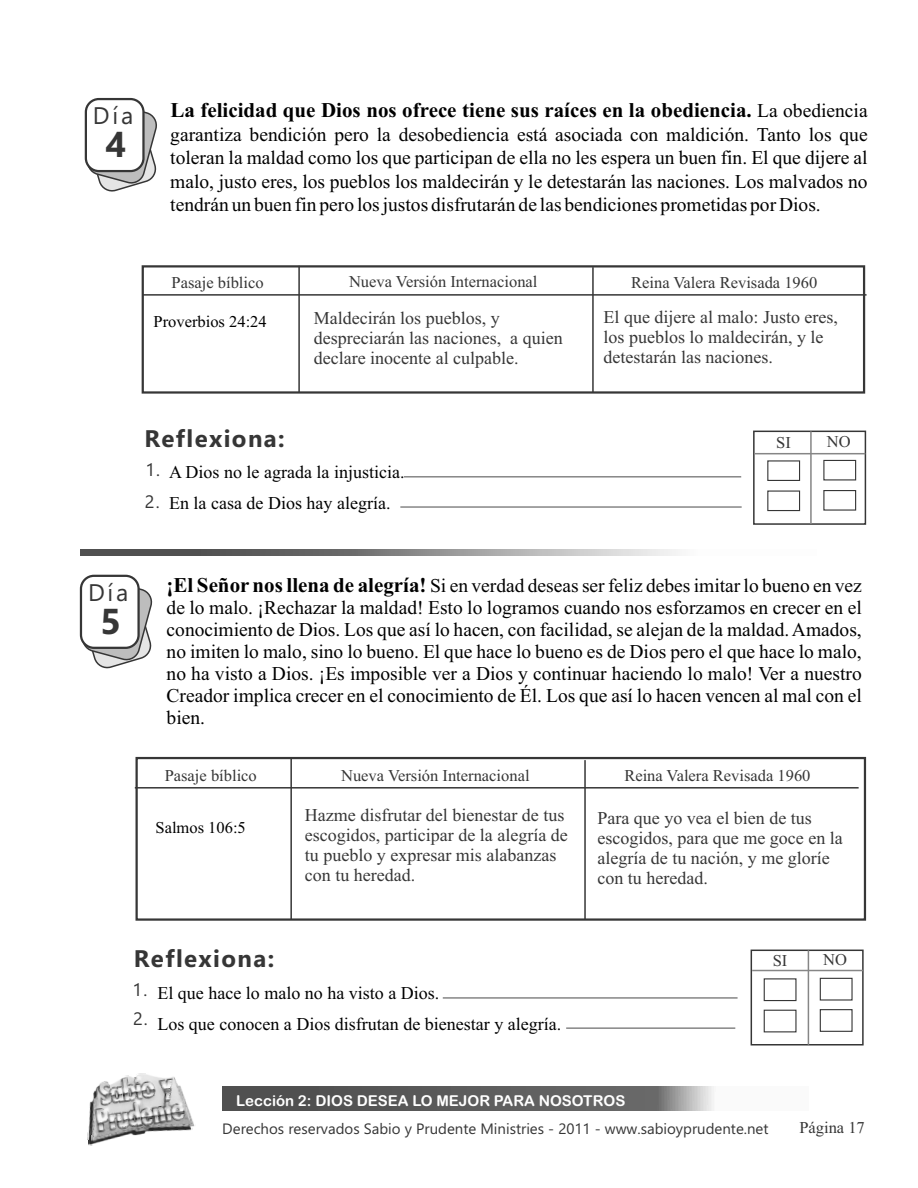
<style>
.page{position:relative;width:918px;height:1188px;background:#fff}
.page>*{position:absolute;margin:0;border:0;box-sizing:border-box;transform-origin:0 0}
.t1{font:700 36px "Ebrima";color:#363636}
.t2{font:700 24px "Ebrima";letter-spacing:.06em;color:#363636}
.t3{font:24px "Ebrima";letter-spacing:.115em;color:#363636}
.t4{font:700 21px "Times New Roman";color:#000}
.t5{font:19.5px/22px "Times New Roman";color:#000;text-align:justify}
.t6{font:18px/20px "Times New Roman";color:#363636}
.t7{font:18px/30.9px "Times New Roman";color:#000}
.t8{font:18px/31.8px "Ebrima";color:#363636}
.t9{font:16.5px "Times New Roman";color:#363636}
.t10{font:16.5px "Times New Roman";color:#000}
.t11{font:15px "Ebrima";color:#363636}
.t12{font:15px "Arial Rounded MT Bold";color:#fff}
.s1{font-weight:400;font-size:19.5px}
.s2{font-weight:700;font-size:21px}
</style>
<div class="page">
<div style="left:136px;top:757px;width:730px;height:164px;border:2px solid #363636"></div>
<hr style="left:135px;top:787px;width:724px;height:2px;background:#363636">
<hr style="left:290px;top:759px;width:2px;height:161px;background:#363636">
<hr style="left:584px;top:760px;width:2px;height:160px;background:#363636">
<div style="left:142px;top:265px;width:723px;height:129px;border:2px solid #363636"></div>
<svg style="left:84px;top:104px;width:73px;height:88px"></svg>
<div style="left:85px;top:98px;width:60px;height:74px;background:#fff;border:2px solid #363636;border-radius:13px"></div>
<hr style="left:143px;top:294px;width:724px;height:2px;background:#363636">
<hr style="left:298px;top:266px;width:2px;height:126px;background:#363636">
<hr style="left:592px;top:267px;width:2px;height:125px;background:#363636">
<svg style="left:79px;top:581px;width:74px;height:88px"></svg>
<div style="left:80px;top:575px;width:60px;height:74px;background:#fff;border:2px solid #363636;border-radius:13px"></div>
<svg style="left:80px;top:550px;width:598px;height:5px;background:#898989"></svg>
<hr style="left:443px;top:997px;width:295px;height:2px;background:#868686">
<hr style="left:566px;top:1027px;width:169px;height:2px;background:#868686">
<svg style="left:819px;top:977px;width:34px;height:24px"></svg>
<svg style="left:819px;top:1009px;width:34px;height:23px"></svg>
<div style="left:751px;top:950px;width:113px;height:96px;border:2px solid #363636"></div>
<svg style="left:763px;top:978px;width:34px;height:24px"></svg>
<svg style="left:763px;top:1009px;width:34px;height:24px"></svg>
<hr style="left:752px;top:970px;width:111px;height:1px;background:#868686">
<hr style="left:808px;top:950px;width:1px;height:95px;background:#868686">
<hr style="left:404px;top:476px;width:337px;height:2px;background:#868686">
<hr style="left:400px;top:506px;width:342px;height:2px;background:#868686">
<svg style="left:823px;top:459px;width:34px;height:22px"></svg>
<svg style="left:823px;top:490px;width:34px;height:21px"></svg>
<div style="left:753px;top:431px;width:113px;height:94px;border:2px solid #363636"></div>
<svg style="left:767px;top:460px;width:34px;height:21px"></svg>
<svg style="left:767px;top:490px;width:34px;height:22px"></svg>
<hr style="left:755px;top:453px;width:110px;height:1px;background:#868686">
<hr style="left:810px;top:431px;width:2px;height:93px;background:#868686">
<svg style="left:223px;top:1086px;width:491px;height:25px;background:#646464"></svg>
<img style="left:87px;top:1073px;width:108px;height:69px">
<p class="t3" style="left:93px;top:107px;width:42px">Día</p>
<h1 class="t1" style="left:105px;top:130px;width:22px">4</h1>
<p class="t4" style="left:170px;top:103px;width:699px">La felicidad que Dios nos ofrece tiene sus raíces en la obediencia. <span class="s1">La obediencia</span></p>
<p class="t5" style="left:170px;top:125px;width:699px;line-height:23.2px">garantiza bendición pero la desobediencia está asociada con maldición. Tanto los que toleran la maldad como los que participan de ella no les espera un buen fin. El que dijere al malo, justo eres, los pueblos los maldecirán y le detestarán las naciones. Los malvados no tendrán un buen fin pero los justos disfrutarán de las bendiciones prometidas por Dios.</p>
<p class="t9" style="left:172px;top:277px;width:94px">Pasaje bíblico</p>
<p class="t9" style="left:349px;top:276px;width:190px">Nueva Versión Internacional</p>
<p class="t9" style="left:631px;top:277px;width:188px">Reina Valera Revisada 1960</p>
<p class="t10" style="left:154px;top:316px;width:115px">Proverbios 24:24</p>
<p class="t6" style="left:314px;top:309px;width:250px">Maldecirán los pueblos, y despreciarán las naciones, a quien declare inocente al culpable.</p>
<p class="t6" style="left:604px;top:309px;width:236px">El que dijere al malo: Justo eres, los pueblos lo maldecirán, y le detestarán las naciones.</p>
<p class="t2" style="left:144px;top:429px;width:142px">Reflexiona:</p>
<p class="t8" style="left:145px;top:455px;width:17px">1.<br>2.</p>
<p class="t7" style="left:169px;top:458px;width:237px">A Dios no le agrada la injusticia.<br>En la casa de Dios hay alegría.</p>
<p class="t9" style="left:776px;top:437px;width:16px">SI</p>
<p class="t9" style="left:827px;top:436px;width:25px">NO</p>
<p class="t3" style="left:88px;top:584px;width:42px">Día</p>
<h1 class="t1" style="left:101px;top:607px;width:22px">5</h1>
<p class="t5" style="left:167px;top:576px;width:697px"><span class="s2">¡El Señor nos llena de alegría!</span> Si en verdad deseas ser feliz debes imitar lo bueno en vez de lo malo. ¡Rechazar la maldad! Esto lo logramos cuando nos esforzamos en crecer en el conocimiento de Dios. Los que así lo hacen, con facilidad, se alejan de la maldad. Amados, no imiten lo malo, sino lo bueno. El que hace lo bueno es de Dios pero el que hace lo malo, no ha visto a Dios. ¡Es imposible ver a Dios y continuar haciendo lo malo! Ver a nuestro Creador implica crecer en el conocimiento de Él. Los que así lo hacen vencen al mal con el bien.</p>
<p class="t9" style="left:165px;top:769px;width:94px">Pasaje bíblico</p>
<p class="t9" style="left:341px;top:770px;width:190px">Nueva Versión Internacional</p>
<p class="t9" style="left:624px;top:770px;width:188px">Reina Valera Revisada 1960</p>
<p class="t10" style="left:156px;top:822px;width:92px">Salmos 106:5</p>
<p class="t6" style="left:305px;top:807px;width:264px">Hazme disfrutar del bienestar de tus escogidos, participar de la alegría de tu pueblo y expresar mis alabanzas con tu heredad.</p>
<p class="t6" style="left:597px;top:810px;width:247px">Para que yo vea el bien de tus escogidos, para que me goce en la alegría de tu nación, y me gloríe con tu heredad.</p>
<p class="t2" style="left:134px;top:949px;width:142px">Reflexiona:</p>
<p class="t8" style="left:133px;top:976px;width:17px;line-height:29.7px">1.<br>2.</p>
<p class="t7" style="left:157px;top:979px;width:405px">El que hace lo malo no ha visto a Dios.<br>Los que conocen a Dios disfrutan de bienestar y alegría.</p>
<p class="t12" style="left:236px;top:1095px;width:391px">Lección 2: DIOS DESEA LO MEJOR PARA NOSOTROS</p>
<p class="t9" style="left:773px;top:955px;width:16px">SI</p>
<p class="t9" style="left:823px;top:954px;width:25px">NO</p>
<p class="t11" style="left:222px;top:1123px;width:548px">Derechos reservados Sabio y Prudente Ministries - 2011 - www.sabioyprudente.net</p>
<p class="t9" style="left:799px;top:1122px;width:67px">Página 17</p>
</div>
